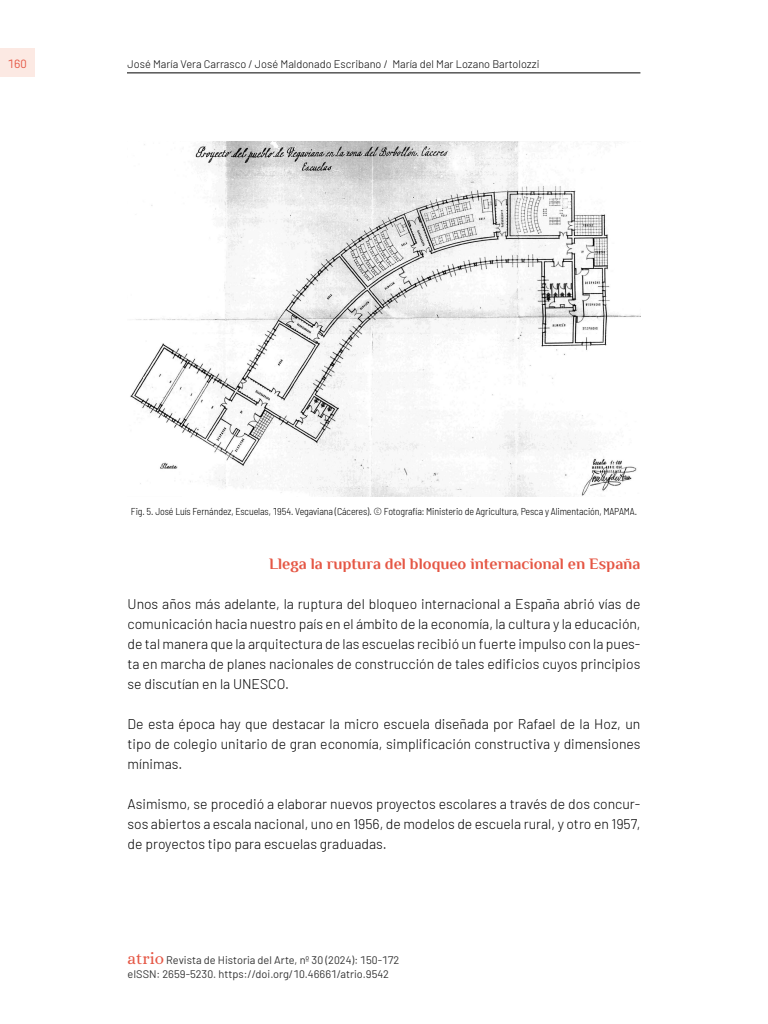
<style>
.page{position:relative;width:768px;height:1024px;background:#fff}
.page>*{position:absolute;margin:0;border:0;box-sizing:border-box;transform-origin:0 0}
.t1{font:700 16px "Philosopher";color:#e55745}
.t2{font:300 14px/20px "Barlow";color:#000;text-align:justify}
.t3{font:12px "Barlow";color:#e55745}
.t4{font:11px/14px "Barlow";color:#333}
.t5{font:300 11px "Barlow";color:#000}
.t6{font:300 semi-condensed 10px "Barlow";letter-spacing:-.01em;color:#000}
.s1{font-family:"Alice";font-size:17px;color:#e55745}
</style>
<div class="page">
<div style="left:0;top:48px;width:35px;height:28px;background:#fce9e3"></div>
<hr style="left:127px;top:73px;width:513px;height:1px;background:#000">
<img style="left:130px;top:142px;width:511px;height:355px">
<p class="t3" style="left:8px;top:55px;width:20px">160</p>
<p class="t5" style="left:128px;top:56px;width:413px">José María Vera Carrasco / José Maldonado Escribano / María del Mar Lozano Bartolozzi</p>
<p class="t6" style="left:131px;top:504px;width:508px">Fig. 5. José Luís Fernández, Escuelas, 1954. Vegaviana (Cáceres). © Fotografía: Ministerio de Agricultura, Pesca y Alimentación, MAPAMA.</p>
<p class="t1" style="left:269px;top:555px;width:373px">Llega la ruptura del bloqueo internacional en España</p>
<p class="t2" style="left:128px;top:593px;width:514px">Unos años más adelante, la ruptura del bloqueo internacional a España abrió vías de comunicación hacia nuestro país en el ámbito de la economía, la cultura y la educación, de tal manera que la arquitectura de las escuelas recibió un fuerte impulso con la pues&shy;ta en marcha de planes nacionales de construcción de tales edificios cuyos principios se discutían en la UNESCO.</p>
<p class="t2" style="left:128px;top:713px;width:514px">De esta época hay que destacar la micro escuela diseñada por Rafael de la Hoz, un tipo de colegio unitario de gran economía, simplificación constructiva y dimensiones mínimas.</p>
<p class="t2" style="left:128px;top:793px;width:514px">Asimismo, se procedió a elaborar nuevos proyectos escolares a través de dos concur&shy;sos abiertos a escala nacional, uno en 1956, de modelos de escuela rural, y otro en 1957, de proyectos tipo para escuelas graduadas.</p>
<p class="t4" style="left:128px;top:952px;width:273px"><span class="s1">atrio</span> Revista de Historia del Arte, nº 30 (2024): 150-172 eISSN: 2659-5230. https://doi.org/10.46661/atrio.9542</p>
</div>
